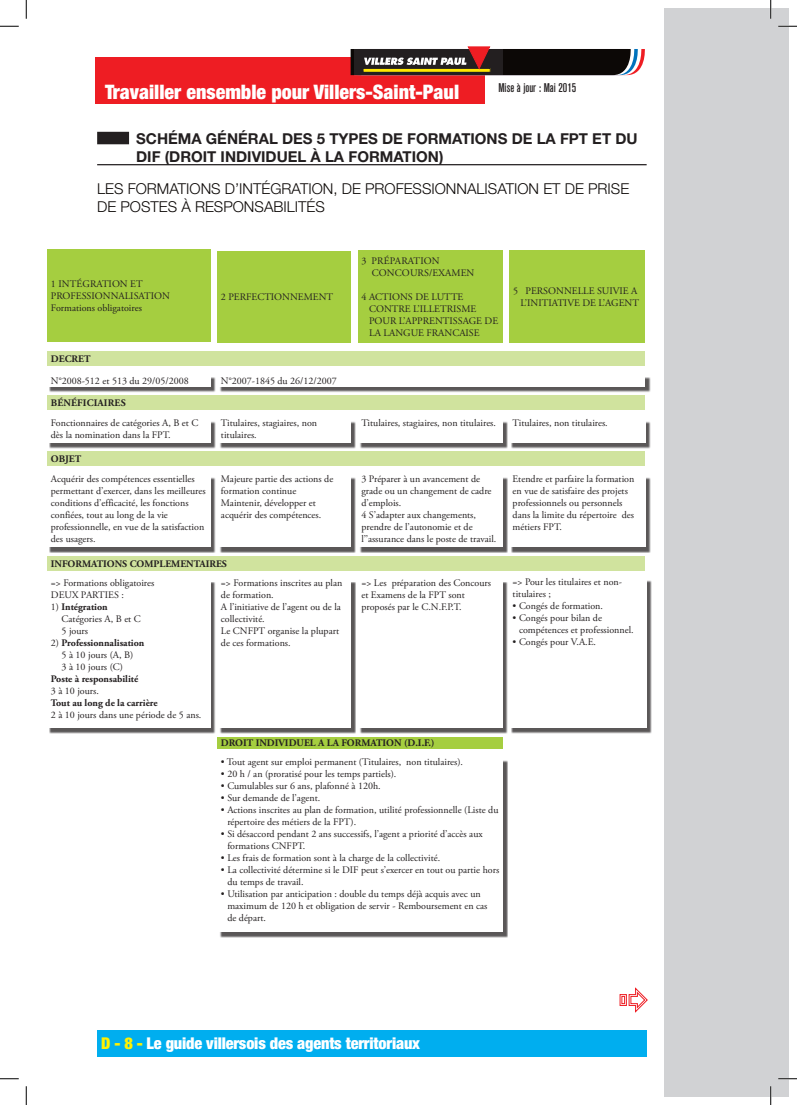
<style>
.page{position:relative;width:797px;height:1105px;background:#fff}
.page>*{position:absolute;margin:0;border:0;box-sizing:border-box;transform-origin:0 0}
.t1{font:900 condensed 20px "Helvetica Neue";color:#fff}
.t2{font:900 condensed 16.25px "Helvetica Neue";letter-spacing:-.01em;color:#fff}
.t3{font:300 15px/18px "Helvetica Neue";color:#0c0806}
.t4{font:700 15px "Helvetica Neue";color:#231f20}
.t5{font:500 condensed 12.5px "Akzidenz Grotesk BE";color:#231f20}
.t6{font:10px/12px "Adobe Garamond Pro";color:#231f20}
.t7{font:700 10px "Adobe Garamond Pro";color:#231f20}
.s1{font-weight:700}
.s2{color:#fff101}
</style>
<div class="page">
<div style="left:664px;top:9px;width:124px;height:1087px;background:#d1d2d4"></div>
<div style="left:97px;top:1030px;width:549px;height:26px;background:#00aeef"></div>
<div style="left:95px;top:58px;width:390px;height:26px;background:#ee1d23"></div>
<svg style="left:350px;top:46px;width:295px;height:29px;background:#54483f"></svg>
<div style="left:95px;top:78px;width:390px;height:26px;background:#ee1d23"></div>
<svg style="left:619px;top:987px;width:29px;height:26px"></svg>
<div style="left:97px;top:132px;width:32px;height:12px;background:#231f20"></div>
<hr style="left:97px;top:164px;width:549px;height:1px;background:#231f20">
<div style="left:47px;top:451px;width:598px;height:15px;background:#d0e39e"></div>
<div style="left:49px;top:477px;width:167px;height:76px;background:#231f20;opacity:.75"></div>
<div style="left:47px;top:474px;width:163px;height:73px;background:#fff"></div>
<div style="left:219px;top:477px;width:137px;height:76px;background:#231f20;opacity:.75"></div>
<div style="left:217px;top:474px;width:134px;height:73px;background:#fff"></div>
<div style="left:360px;top:477px;width:148px;height:76px;background:#231f20;opacity:.75"></div>
<div style="left:358px;top:474px;width:145px;height:73px;background:#fff"></div>
<div style="left:511px;top:477px;width:139px;height:76px;background:#231f20;opacity:.75"></div>
<div style="left:509px;top:474px;width:136px;height:73px;background:#fff"></div>
<div style="left:47px;top:556px;width:598px;height:14px;background:#d0e39e"></div>
<div style="left:49px;top:582px;width:167px;height:152px;background:#231f20;opacity:.75"></div>
<div style="left:47px;top:579px;width:163px;height:149px;background:#fff"></div>
<div style="left:219px;top:582px;width:137px;height:152px;background:#231f20;opacity:.75"></div>
<div style="left:217px;top:579px;width:134px;height:149px;background:#fff"></div>
<div style="left:360px;top:582px;width:148px;height:152px;background:#231f20;opacity:.75"></div>
<div style="left:358px;top:579px;width:145px;height:149px;background:#fff"></div>
<div style="left:511px;top:580px;width:141px;height:154px;background:#231f20;opacity:.75"></div>
<div style="left:509px;top:578px;width:137px;height:150px;background:#fff"></div>
<div style="left:217px;top:737px;width:286px;height:12px;background:#a5ce40"></div>
<div style="left:219px;top:760px;width:289px;height:178px;background:#231f20;opacity:.75"></div>
<div style="left:217px;top:757px;width:286px;height:175px;background:#fff"></div>
<div style="left:47px;top:249px;width:163px;height:93px;background:#a5ce40"></div>
<div style="left:217px;top:251px;width:134px;height:91px;background:#a5ce40"></div>
<div style="left:358px;top:251px;width:144px;height:92px;background:#a5ce40"></div>
<div style="left:509px;top:251px;width:136px;height:92px;background:#a5ce40"></div>
<div style="left:219px;top:377px;width:431px;height:16px;background:#231f20;opacity:.75"></div>
<div style="left:217px;top:374px;width:428px;height:13px;background:#fff"></div>
<div style="left:47px;top:396px;width:598px;height:14px;background:#d0e39e"></div>
<div style="left:219px;top:421px;width:137px;height:27px;background:#231f20;opacity:.75"></div>
<div style="left:217px;top:419px;width:134px;height:24px;background:#fff"></div>
<div style="left:360px;top:421px;width:148px;height:27px;background:#231f20;opacity:.75"></div>
<div style="left:358px;top:419px;width:145px;height:24px;background:#fff"></div>
<div style="left:511px;top:421px;width:139px;height:27px;background:#231f20;opacity:.75"></div>
<div style="left:509px;top:419px;width:136px;height:24px;background:#fff"></div>
<div style="left:49px;top:421px;width:167px;height:27px;background:#231f20;opacity:.75"></div>
<div style="left:47px;top:419px;width:163px;height:24px;background:#fff"></div>
<div style="left:47px;top:351px;width:598px;height:14px;background:#d0e39e"></div>
<div style="left:49px;top:377px;width:167px;height:16px;background:#231f20;opacity:.75"></div>
<div style="left:47px;top:374px;width:163px;height:13px;background:#fff"></div>
<svg style="left:0;top:25px;width:19px;height:2px"></svg>
<svg style="left:778px;top:25px;width:19px;height:2px"></svg>
<svg style="left:0;top:1078px;width:19px;height:1px"></svg>
<svg style="left:778px;top:1078px;width:19px;height:1px"></svg>
<svg style="left:25px;top:0;width:2px;height:19px"></svg>
<svg style="left:25px;top:1086px;width:2px;height:19px"></svg>
<svg style="left:770px;top:0;width:1px;height:19px"></svg>
<svg style="left:770px;top:1086px;width:1px;height:19px"></svg>
<p class="t5" style="left:498px;top:81px;width:79px">Mise à jour : Mai 2015</p>
<h1 class="t1" style="left:105px;top:79px;width:355px">Travailler ensemble pour Villers-Saint-Paul</h1>
<h3 class="t4" style="left:136px;top:130px;width:123px">SCHÉMA GÉNÉRAL</h3>
<h3 class="t4" style="left:282px;top:130px;width:11px">DES</h3>
<h3 class="t4" style="left:317px;top:130px;width:43px">5 TYPES</h3>
<h3 class="t4" style="left:382px;top:130px;width:36px">DE FORMATIONS</h3>
<h3 class="t4" style="left:511px;top:130px;width:115px">DE LA FPT ET DU</h3>
<h3 class="t4" style="left:136px;top:148px;width:54px">DIF (DROIT</h3>
<h3 class="t4" style="left:221px;top:148px;width:15px">INDIVIDUEL</h3>
<h3 class="t4" style="left:310px;top:148px;width:58px">À LA FORMATION</h3>
<h3 class="t4" style="left:439px;top:148px;width:6px">)</h3>
<h3 class="t3" style="left:97px;top:180px;width:533px">LES FORMATIONS D’INTÉGRATION, DE PROFESSIONNALISATION ET DE PRISE<br>DE POSTES À RESPONSABILITÉS</h3>
<p class="t6" style="left:51px;top:278px;width:120px">1 INTéGRATION ET<br>PROFESSIONNALISATION<br>Formations obligatoires</p>
<p class="t7" style="left:51px;top:353px;width:41px">DECRET</p>
<p class="t6" style="left:51px;top:375px;width:139px">N°2008-512 et 513 du 29/05/2008</p>
<p class="t7" style="left:51px;top:397px;width:76px">BéNéFICIAIRES</p>
<p class="t6" style="left:221px;top:291px;width:114px">2 PERFECTIONNEMENT</p>
<p class="t6" style="left:221px;top:375px;width:117px">N°2007-1845 du 26/12/2007</p>
<p class="t6" style="left:371px;top:256px;width:104px;text-indent:-10px">3 PRéPARATION<br>CONCOURS/EXAMEN</p>
<p class="t6" style="left:369px;top:292px;width:131px;text-indent:-8px">4 ACTIONS DE LUTTE<br>CONTRE L’ILLETRISME<br>POUR L’APPRENTISSAGE DE<br>LA LANGUE FRANCAISE</p>
<p class="t6" style="left:513px;top:286px;width:127px;text-align:right">5 PERSONNELLE SUIVIE A<br>L’INITIATIVE DE L’AGENT</p>
<p class="t6" style="left:51px;top:417px;width:149px">Fonctionnaires de catégories A, B et C</p>
<p class="t6" style="left:361px;top:417px;width:136px">Titulaires, stagiaires, non titulaires.</p>
<p class="t6" style="left:512px;top:417px;width:97px">Titulaires, non titulaires.</p>
<p class="t6" style="left:51px;top:429px;width:121px">dès la nomination dans la FPT.</p>
<p class="t6" style="left:221px;top:417px;width:98px">Titulaires, stagiaires, non titulaires.</p>
<p class="t7" style="left:51px;top:453px;width:32px">OBJET</p>
<p class="t6" style="left:51px;top:473px;width:156px">Acquérir des compétences essentielles permettant d’exercer, dans les meilleures conditions d’efficacité, les fonctions confiées, tout au long de la vie professionnelle, en vue de la satisfaction des usagers.</p>
<p class="t6" style="left:221px;top:473px;width:114px">Majeure partie des actions de formation continue<br>Maintenir, développer et acquérir des compétences.</p>
<p class="t6" style="left:361px;top:473px;width:136px">3 Préparer à un avancement de grade ou un changement de cadre d’emplois.<br>4 S’adapter aux changements, prendre de l’autonomie et de l’’assurance dans le poste de travail.</p>
<p class="t6" style="left:512px;top:473px;width:123px">Etendre et parfaire la formation en vue de satisfaire des projets professionnels ou personnels dans la limite du répertoire des métiers FPT.</p>
<p class="t7" style="left:51px;top:558px;width:178px">INFORMATIONS COMPLEMENTAIRES</p>
<p class="t6" style="left:51px;top:577px;width:105px">=&gt; Formations obligatoires<br>DEUX PARTIES :</p>
<p class="t6" style="left:62px;top:601px;width:81px;text-indent:-11px">1) <span class="s1">Intégration<br></span>Catégories A, B et C<br>5 jours</p>
<p class="t6" style="left:62px;top:637px;width:84px;text-indent:-11px">2) <span class="s1">Professionnalisation<br></span>5 à 10 jours (A, B)<br>3 à 10 jours (C)</p>
<p class="t7" style="left:51px;top:673px;width:89px">Poste à responsabilité</p>
<p class="t6" style="left:51px;top:685px;width:50px">3 à 10 jours.</p>
<p class="t7" style="left:51px;top:697px;width:108px">Tout au long de la carrière</p>
<p class="t6" style="left:51px;top:709px;width:152px">2 à 10 jours dans une période de 5 ans.</p>
<p class="t6" style="left:221px;top:577px;width:123px">=&gt; Formations inscrites au plan de formation.<br>A l’initiative de l’agent ou de la collectivité.<br>Le CNFPT organise la plupart de ces formations.</p>
<p class="t6" style="left:361px;top:577px;width:131px">=&gt; Les préparation des Concours et Examens de la FPT sont proposés par le C.N.F.P.T.</p>
<p class="t6" style="left:512px;top:576px;width:111px">=&gt; Pour les titulaires et non&shy;titulaires ;</p>
<p class="t6" style="left:512px;top:600px;width:92px">• Congés de formation.</p>
<p class="t6" style="left:519px;top:612px;width:116px;text-indent:-6px">• Congés pour bilan de compétences et professionnel.</p>
<p class="t6" style="left:512px;top:636px;width:85px">• Congés pour V.A.E.</p>
<p class="t7" style="left:221px;top:737px;width:215px">DROIT INDIVIDUEL A LA FORMATION (D.I.F.)</p>
<p class="t6" style="left:221px;top:756px;width:244px">• Tout agent sur emploi permanent (Titulaires, non titulaires).</p>
<p class="t6" style="left:221px;top:768px;width:177px">• 20 h / an (proratisé pour les temps partiels).</p>
<p class="t6" style="left:221px;top:780px;width:161px">• Cumulables sur 6 ans, plafonné à 120h.</p>
<p class="t6" style="left:221px;top:792px;width:101px">• Sur demande de l’agent.</p>
<p class="t6" style="left:227px;top:804px;width:272px;text-indent:-6px">• Actions inscrites au plan de formation, utilité professionnelle (Liste du répertoire des métiers de la FPT).</p>
<p class="t6" style="left:227px;top:828px;width:257px;text-indent:-6px">• Si désaccord pendant 2 ans successifs, l’agent a priorité d’accès aux formations CNFPT.</p>
<p class="t6" style="left:221px;top:852px;width:221px">• Les frais de formation sont à la charge de la collectivité.</p>
<p class="t6" style="left:227px;top:864px;width:273px;text-indent:-6px">• La collectivité détermine si le DIF peut s’exercer en tout ou partie hors du temps de travail.</p>
<p class="t6" style="left:227px;top:888px;width:261px;text-indent:-6px">• Utilisation par anticipation : double du temps déjà acquis avec un maximum de 120 h et obligation de servir - Remboursement en cas de départ.</p>
<h2 class="t2" style="left:101px;top:1033px;width:320px"><span class="s2">D - 8 -</span> Le guide villersois des agents territoriaux</h2>
</div>
